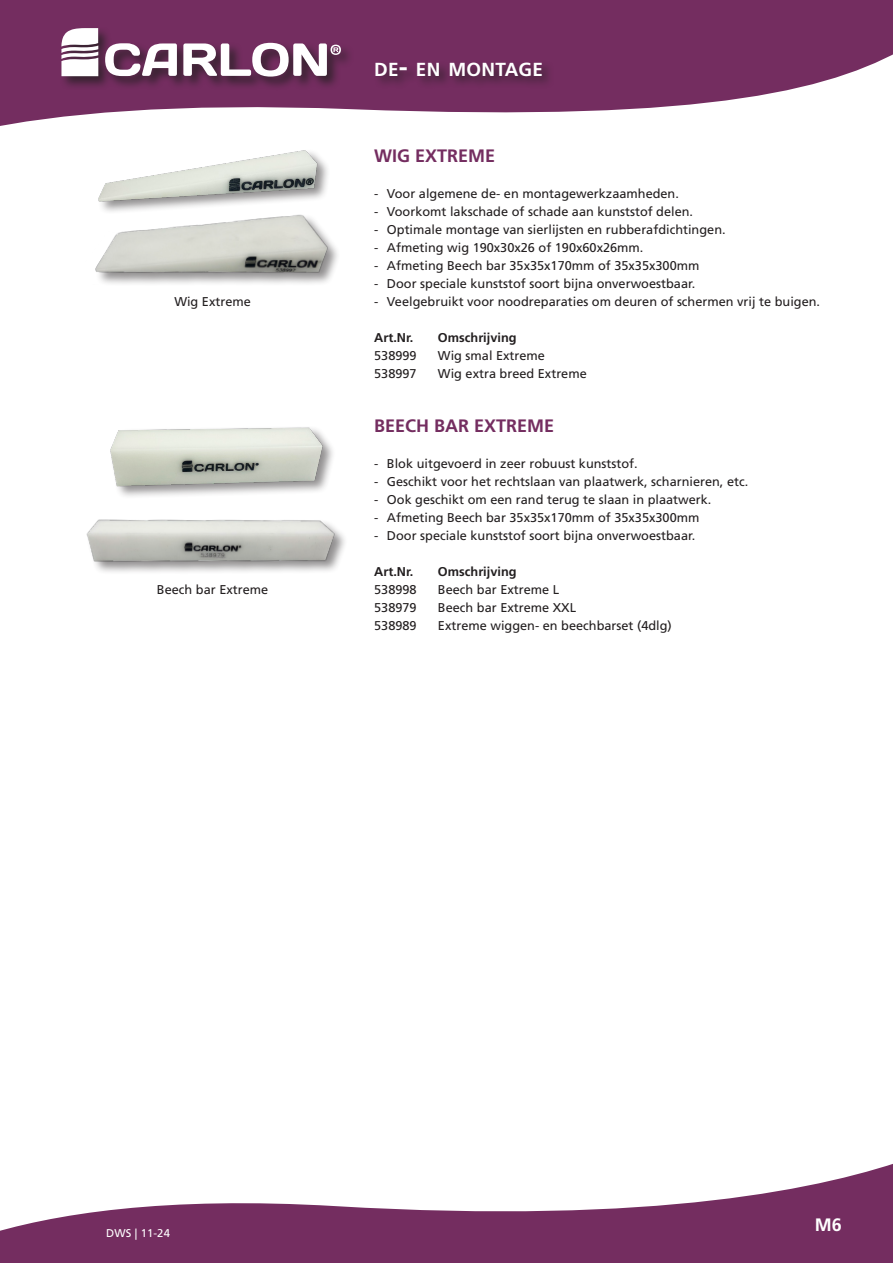
<style>
.page{position:relative;width:893px;height:1263px;background:#fff}
.page>*{position:absolute;margin:0;border:0;box-sizing:border-box;transform-origin:0 0}
.t1{font:700 18.9px "Frutiger LT Std";letter-spacing:.015em;color:#fff}
.t2{font:700 18px "Frutiger LT Std";color:#742d60}
.t3{font:700 18px "Frutiger LT Std";color:#fff}
.t4{font:12.75px "Frutiger LT Std";color:#231f20}
.t5{font:700 12.75px "Frutiger LT Std";color:#231f20}
.t6{font:11.25px "Frutiger LT Std";letter-spacing:.01em;color:#fff}
.s1{font-size:27px}
</style>
<div class="page">
<svg style="left:0;top:1164px;width:893px;height:99px;fill:#742d60"></svg>
<svg style="left:0;top:0;width:893px;height:126px;fill:#742d60"></svg>
<div style="left:374px;top:60px;width:182px;height:30px;background:#231f20;opacity:.75"></div>
<div style="left:60px;top:26px;width:294px;height:65px;background:#231f20;opacity:.75"></div>
<svg style="left:105px;top:43px;width:72px;height:33px"></svg>
<svg style="left:183px;top:43px;width:158px;height:34px"></svg>
<svg style="left:61px;top:28px;width:37px;height:48px"></svg>
<img style="left:98px;top:150px;width:230px;height:56px">
<img style="left:95px;top:206px;width:243px;height:78px">
<img style="left:110px;top:427px;width:223px;height:69px">
<div style="left:86px;top:518px;width:262px;height:57px;background:#231f20;opacity:.5"></div>
<img style="left:86px;top:496px;width:254px;height:79px">
<p class="t4" style="left:174px;top:294px;width:78px">Wig Extreme</p>
<p class="t4" style="left:157px;top:582px;width:113px">Beech bar Extreme</p>
<p class="t1" style="left:374px;top:58px;width:170px">DE<span class="s1">-</span> EN MONTAGE</p>
<p class="t2" style="left:374px;top:145px;width:123px">WIG EXTREME</p>
<p class="t4" style="left:374px;top:186px;width:306px">- Voor algemene de- en montagewerkzaamheden.</p>
<p class="t4" style="left:374px;top:204px;width:320px">- Voorkomt lakschade of schade aan kunststof delen.</p>
<p class="t4" style="left:374px;top:222px;width:353px">- Optimale montage van sierlijsten en rubberafdichtingen.</p>
<p class="t4" style="left:374px;top:240px;width:271px">- Afmeting wig 190x30x26 of 190x60x26mm.</p>
<p class="t4" style="left:374px;top:258px;width:327px">- Afmeting Beech bar 35x35x170mm of 35x35x300mm</p>
<p class="t4" style="left:374px;top:276px;width:323px">- Door speciale kunststof soort bijna onverwoestbaar.</p>
<p class="t4" style="left:374px;top:294px;width:447px">- Veelgebruikt voor noodreparaties om deuren of schermen vrij te buigen.</p>
<p class="t5" style="left:374px;top:330px;width:41px">Art.Nr.</p>
<p class="t5" style="left:438px;top:330px;width:80px">Omschrijving</p>
<p class="t4" style="left:374px;top:348px;width:44px">538999</p>
<p class="t4" style="left:438px;top:348px;width:108px">Wig smal Extreme</p>
<p class="t4" style="left:374px;top:366px;width:44px">538997</p>
<p class="t4" style="left:438px;top:366px;width:150px">Wig extra breed Extreme</p>
<p class="t2" style="left:374px;top:415px;width:182px">BEECH BAR EXTREME</p>
<p class="t4" style="left:374px;top:456px;width:265px">- Blok uitgevoerd in zeer robuust kunststof.</p>
<p class="t4" style="left:374px;top:474px;width:376px">- Geschikt voor het rechtslaan van plaatwerk, scharnieren, etc.</p>
<p class="t4" style="left:374px;top:492px;width:339px">- Ook geschikt om een rand terug te slaan in plaatwerk.</p>
<p class="t4" style="left:374px;top:510px;width:327px">- Afmeting Beech bar 35x35x170mm of 35x35x300mm</p>
<p class="t4" style="left:374px;top:528px;width:323px">- Door speciale kunststof soort bijna onverwoestbaar.</p>
<p class="t5" style="left:374px;top:564px;width:41px">Art.Nr.</p>
<p class="t5" style="left:438px;top:564px;width:80px">Omschrijving</p>
<p class="t4" style="left:374px;top:582px;width:44px">538998</p>
<p class="t4" style="left:438px;top:582px;width:123px">Beech bar Extreme L</p>
<p class="t4" style="left:374px;top:600px;width:44px">538979</p>
<p class="t4" style="left:438px;top:600px;width:140px">Beech bar Extreme XXL</p>
<p class="t4" style="left:374px;top:618px;width:44px">538989</p>
<p class="t4" style="left:438px;top:618px;width:235px">Extreme wiggen- en beechbarset (4dlg)</p>
<p class="t6" style="left:106px;top:1226px;width:65px">DWS | 11-24</p>
<p class="t3" style="left:815px;top:1214px;width:29px">M6</p>
</div>
